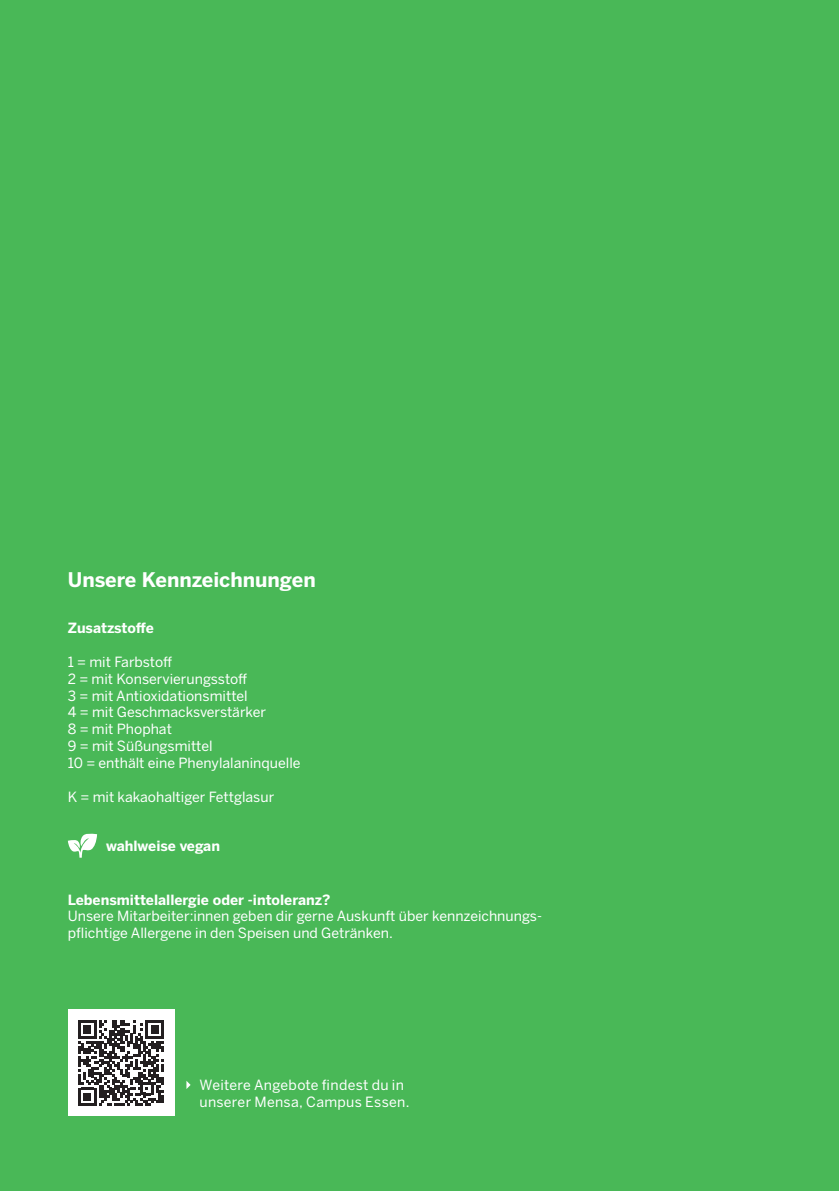
<style>
.page{position:relative;width:840px;height:1191px;background:#fff}
.page>*{position:absolute;margin:0;border:0;box-sizing:border-box;transform-origin:0 0}
.t1{font:700 20px "Benton Sans";color:#fff}
.t2{font:14px/16.8px "Benton Sans";color:#fff}
.t3{font:700 14px "Benton Sans";color:#fff}
.t4{font:14px/16.8px "Benton Sans";letter-spacing:.02em;color:#fff}
</style>
<div class="page">
<div style="left:0;top:0;width:838px;height:1191px;background:#49b857"></div>
<svg style="left:68px;top:833px;width:29px;height:24px"></svg>
<svg style="left:186px;top:1081px;width:4px;height:8px"></svg>
<div style="left:68px;top:1009px;width:106px;height:107px;background:#fff"></div>
<svg style="left:78px;top:1020px;width:86px;height:85px"></svg>
<h1 class="t1" style="left:68px;top:567px;width:249px">Unsere Kennzeichnungen</h1>
<p class="t3" style="left:68px;top:619px;width:88px">Zusatzstoffe</p>
<p class="t2" style="left:68px;top:653px;width:234px">1 = mit Farbstoff<br>2 = mit Konservierungsstoff<br>3 = mit Antioxidationsmittel<br>4 = mit Geschmacksverstärker<br>8 = mit Phophat<br>9 = mit Süßungsmittel<br>10 = enthält eine Phenylalaninquelle</p>
<p class="t2" style="left:68px;top:788px;width:208px">K = mit kakaohaltiger Fettglasur</p>
<p class="t3" style="left:106px;top:836px;width:115px">wahlweise vegan</p>
<p class="t3" style="left:68px;top:890px;width:264px">Lebensmittelallergie oder -intoleranz?</p>
<p class="t2" style="left:68px;top:908px;width:475px">Unsere Mitarbeiter:innen geben dir gerne Auskunft über kennzeichnungs&shy;pflichtige Allergene in den Speisen und Getränken.</p>
<p class="t4" style="left:199px;top:1076px;width:211px">Weitere Angebote findest du in unserer Mensa, Campus Essen.</p>
</div>
